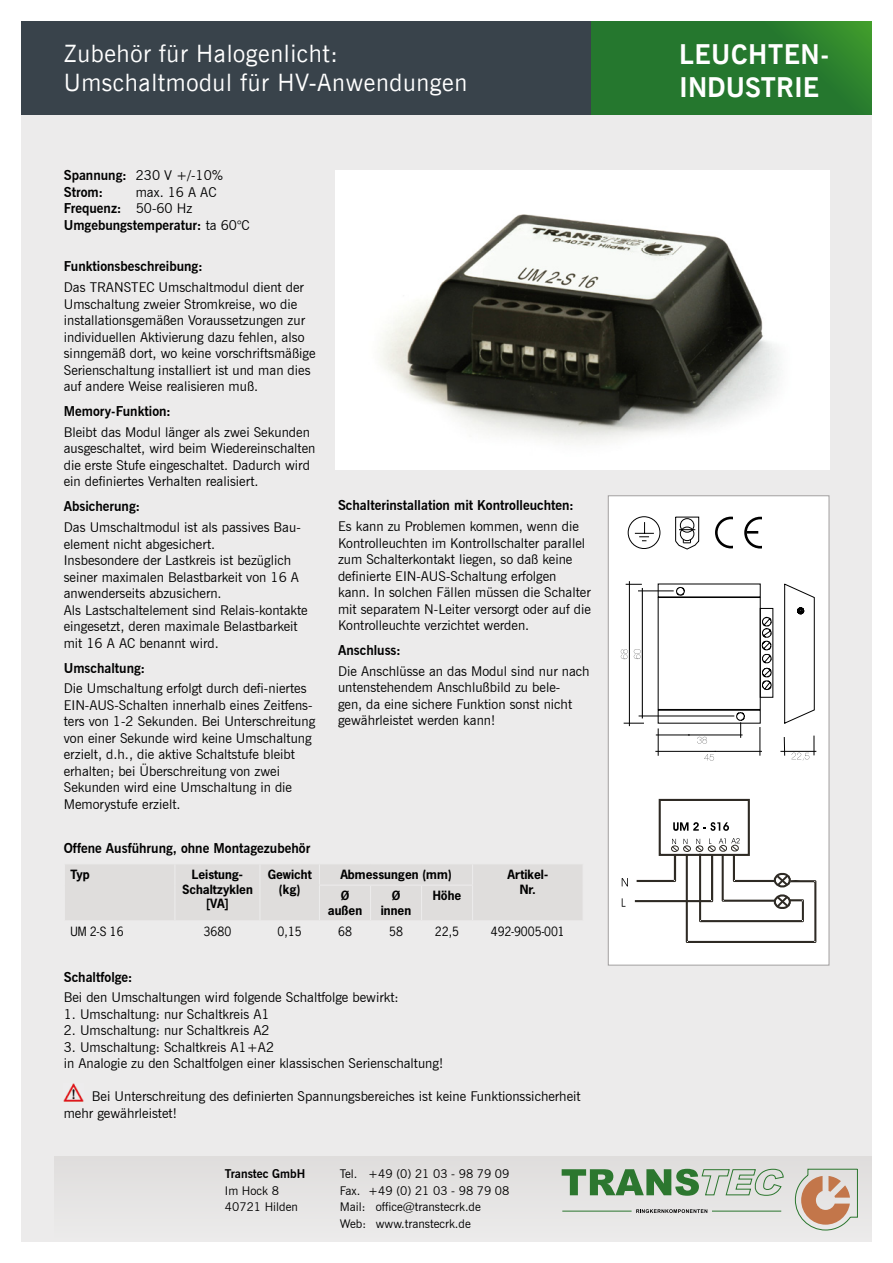
<style>
.page{position:relative;width:893px;height:1263px;background:#fff}
.page>*{position:absolute;margin:0;border:0;box-sizing:border-box;transform-origin:0 0}
.t1{font:700 27px/32.4px "News Goth EU";color:#fff}
.t2{font:24px/28.8px "News Goth EU";letter-spacing:.025em;color:#fff}
.t3{font:13.5px/16.5px "News Gothic BT";color:#000}
.t4{font:700 13.5px/16.5px "News Gothic BT";color:#000}
.t5{font:12px/16.5px "News Gothic BT";color:#000}
.t6{font:700 12px/14.4px "News Gothic Std";color:#000;text-align:center}
.t7{font:12px "News Gothic Std";color:#000}
.t8{font:700 12px "News Gothic BT";color:#000}
.s1{font-weight:400}
</style>
<div class="page">
<div style="left:21px;top:21px;width:851px;height:1221px;background:#ecebeb"></div>
<div style="left:21px;top:21px;width:577px;height:94px;background:#39434b"></div>
<div style="left:608px;top:496px;width:221px;height:469px;background:#fff;border:1px solid #a2a0a0"></div>
<div style="left:54px;top:1156px;width:818px;height:86px;background:#e6e5e4"></div>
<svg style="left:562px;top:1168px;width:222px;height:28px"></svg>
<svg style="left:636px;top:1209px;width:71px;height:4px"></svg>
<svg style="left:794px;top:1168px;width:64px;height:63px"></svg>
<hr style="left:712px;top:1210px;width:69px;height:1px;background:#2c772f">
<hr style="left:562px;top:1210px;width:70px;height:1px;background:#2c772f">
<svg style="left:591px;top:21px;width:281px;height:94px;background:#277a2d"></svg>
<img style="left:336px;top:170px;width:493px;height:299px">
<svg style="left:628px;top:516px;width:32px;height:33px"></svg>
<svg style="left:675px;top:516px;width:25px;height:34px"></svg>
<div style="left:715px;top:517px;width:32px;height:31px;border:3px solid #000;border-radius:50%"></div>
<div style="left:733px;top:516px;width:14px;height:33px;background:#fff"></div>
<div style="left:744px;top:517px;width:32px;height:31px;border:3px solid #000;border-radius:50%"></div>
<div style="left:762px;top:516px;width:15px;height:33px;background:#fff"></div>
<svg style="left:747px;top:531px;width:11px;height:3px"></svg>
<svg style="left:784px;top:583px;width:31px;height:141px"></svg>
<svg style="left:784px;top:737px;width:1px;height:19px"></svg>
<hr style="left:780px;top:751px;width:36px;height:1px;background:#000">
<hr style="left:638px;top:591px;width:36px;height:1px;background:#000">
<hr style="left:639px;top:716px;width:95px;height:1px;background:#000">
<svg style="left:626px;top:584px;width:16px;height:1px"></svg>
<svg style="left:624px;top:723px;width:20px;height:1px"></svg>
<hr style="left:656px;top:735px;width:34px;height:1px;background:#000">
<hr style="left:655px;top:751px;width:60px;height:1px;background:#000">
<hr style="left:642px;top:588px;width:1px;height:130px;background:#000">
<hr style="left:629px;top:581px;width:1px;height:145px;background:#000">
<svg style="left:621px;top:649px;width:7px;height:10px"></svg>
<svg style="left:634px;top:649px;width:7px;height:10px"></svg>
<svg style="left:658px;top:584px;width:115px;height:177px"></svg>
<svg style="left:792px;top:736px;width:23px;height:24px"></svg>
<div style="left:65px;top:864px;width:517px;height:56px;background:#dfdddc"></div>
<img style="left:64px;top:1084px;width:20px;height:17px">
<div style="left:659px;top:799px;width:91px;height:57px;border:2px solid #2e2a24"></div>
<svg style="left:673px;top:822px;width:56px;height:9px"></svg>
<svg style="left:635px;top:838px;width:181px;height:105px"></svg>
<svg style="left:622px;top:878px;width:6px;height:8px"></svg>
<svg style="left:622px;top:898px;width:3px;height:9px"></svg>
<h2 class="t2" style="left:64px;top:40px;width:405px">Zubehör für Halogenlicht:<br>Umschaltmodul für HV-Anwendungen</h2>
<p class="t4" style="left:64px;top:167px;width:161px">Spannung: <span class="s1">230 V +/-10%<br></span>Strom:</p>
<p class="t4" style="left:64px;top:184px;width:187px;text-indent:72px"><span class="s1">max. 16 A AC<br></span>Frequenz: <span class="s1">50-60 Hz<br></span>Umgebungstemperatur: <span class="s1">ta 60°C</span></p>
<p class="t4" style="left:64px;top:258px;width:140px">Funktionsbeschreibung:</p>
<p class="t3" style="left:64px;top:279px;width:253px">Das TRANSTEC Umschaltmodul dient der Umschaltung zweier Stromkreise, wo die installationsgemäßen Voraussetzungen zur individuellen Aktivierung dazu fehlen, also sinngemäß dort, wo keine vorschriftsmäßige Serienschaltung installiert ist und man dies auf andere Weise realisieren muß.</p>
<p class="t4" style="left:64px;top:403px;width:109px">Memory-Funktion:</p>
<p class="t3" style="left:64px;top:424px;width:253px">Bleibt das Modul länger als zwei Sekunden ausgeschaltet, wird beim Wiedereinschalten die erste Stufe eingeschaltet. Dadurch wird ein definiertes Verhalten realisiert.</p>
<p class="t4" style="left:64px;top:498px;width:78px">Absicherung:</p>
<p class="t3" style="left:64px;top:519px;width:245px">Das Umschaltmodul ist als passives Bau&shy;element nicht abgesichert.<br>Insbesondere der Lastkreis ist bezüglich seiner maximalen Belastbarkeit von 16 A anwenderseits abzusichern.<br>Als Lastschaltelement sind Relais-kontakte eingesetzt, deren maximale Belastbarkeit mit 16 A AC benannt wird.</p>
<p class="t4" style="left:64px;top:659px;width:83px">Umschaltung:</p>
<p class="t3" style="left:64px;top:680px;width:253px">Die Umschaltung erfolgt durch defi-niertes EIN-AUS-Schalten innerhalb eines Zeitfens&shy;ters von 1-2 Sekunden. Bei Unterschreitung von einer Sekunde wird keine Umschaltung erzielt, d.h., die aktive Schaltstufe bleibt erhalten; bei Überschreitung von zwei Sekunden wird eine Umschaltung in die Memorystufe erzielt.</p>
<p class="t4" style="left:338px;top:497px;width:237px">Schalterinstallation mit Kontrolleuchten:</p>
<p class="t3" style="left:338px;top:518px;width:254px">Es kann zu Problemen kommen, wenn die Kontrolleuchten im Kontrollschalter parallel zum Schalterkontakt liegen, so daß keine definierte EIN-AUS-Schaltung erfolgen kann. In solchen Fällen müssen die Schalter mit separatem N-Leiter versorgt oder auf die Kontrolleuchte verzichtet werden.</p>
<p class="t4" style="left:338px;top:642px;width:64px">Anschluss:</p>
<p class="t3" style="left:338px;top:663px;width:253px">Die Anschlüsse an das Modul sind nur nach untenstehendem Anschlußbild zu bele-<br>gen, da eine sichere Funktion sonst nicht gewährleistet werden kann!</p>
<p class="t4" style="left:64px;top:840px;width:248px">Offene Ausführung, ohne Montagezubehör</p>
<p class="t6" style="left:70px;top:867px;width:21px">Typ</p>
<p class="t6" style="left:182px;top:867px;width:72px">Leistung-<br>Schaltzyklen [VA]</p>
<p class="t6" style="left:268px;top:867px;width:46px">Gewicht (kg)</p>
<p class="t6" style="left:340px;top:867px;width:113px">Abmessungen (mm)</p>
<p class="t6" style="left:508px;top:867px;width:42px">Artikel-<br>Nr.</p>
<p class="t6" style="left:328px;top:888px;width:36px">Ø außen</p>
<p class="t6" style="left:381px;top:888px;width:32px">Ø innen</p>
<p class="t6" style="left:433px;top:888px;width:30px">Höhe</p>
<p class="t7" style="left:70px;top:924px;width:55px">UM 2-S 16</p>
<p class="t7" style="left:204px;top:924px;width:29px">3680</p>
<p class="t7" style="left:278px;top:924px;width:26px">0,15</p>
<p class="t7" style="left:338px;top:924px;width:15px">68</p>
<p class="t7" style="left:389px;top:924px;width:15px">58</p>
<p class="t7" style="left:435px;top:924px;width:26px">22,5</p>
<p class="t7" style="left:491px;top:924px;width:76px">492-9005-001</p>
<p class="t4" style="left:64px;top:968px;width:70px">Schaltfolge:</p>
<p class="t3" style="left:64px;top:989px;width:336px">Bei den Umschaltungen wird folgende Schaltfolge bewirkt:</p>
<p class="t3" style="left:64px;top:1006px;width:207px">1. Umschaltung: nur Schaltkreis A1</p>
<p class="t3" style="left:64px;top:1022px;width:207px">2. Umschaltung: nur Schaltkreis A2</p>
<p class="t3" style="left:64px;top:1039px;width:381px">3. Umschaltung: Schaltkreis A1+A2<br>in Analogie zu den Schaltfolgen einer klassischen Serienschaltung!</p>
<p class="t3" style="left:64px;top:1088px;width:518px;text-indent:28px">Bei Unterschreitung des definierten Spannungsbereiches ist keine Funktionssicherheit mehr gewährleistet!</p>
<p class="t8" style="left:225px;top:1167px;width:82px">Transtec GmbH</p>
<p class="t5" style="left:225px;top:1182px;width:74px">Im Hock 8<br>40721 Hilden</p>
<p class="t5" style="left:340px;top:1166px;width:171px">Tel. +49 (0) 21 03 - 98 79 09<br>Fax. +49 (0) 21 03 - 98 79 08<br>Mail: office@transtecrk.de<br>Web: www.transtecrk.de</p>
<h1 class="t1" style="left:679px;top:39px;width:152px">LEUCHTEN-<br>INDUSTRIE</h1>
</div>
